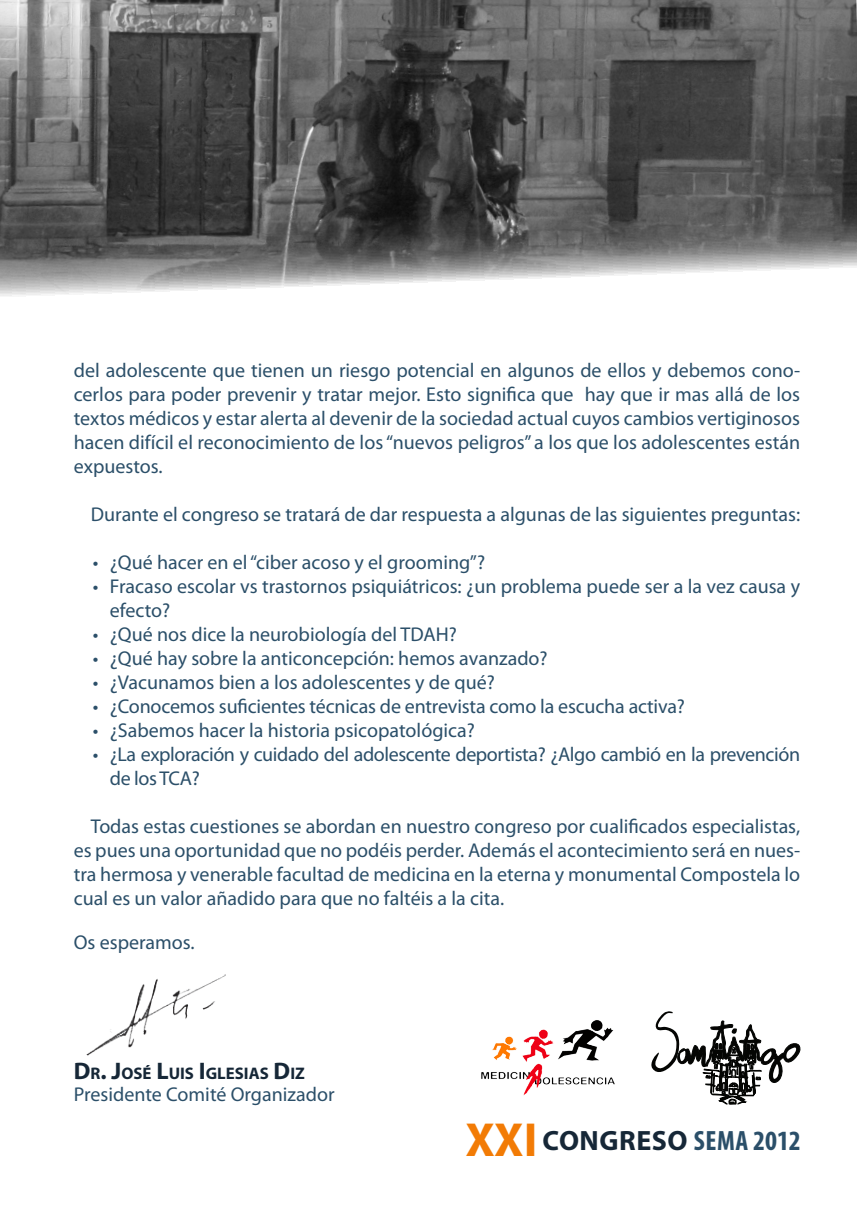
<style>
.page{position:relative;width:857px;height:1225px;background:#fff}
.page>*{position:absolute;margin:0;border:0;box-sizing:border-box;transform-origin:0 0}
.t1{font:700 28px "Myriad Pro";letter-spacing:.02em;color:#162737}
.t2{font:20px/24px "Myriad Pro";color:#2b4f69;text-align:justify}
.t3{font:20px/24px "Myriad Pro";letter-spacing:-.02em;color:#2b4f69}
.Cabeceira_1{font:700 16.8px "Myriad Pro";color:#162737}
.s1{font-size:24px}
.s2{font-size:48px;color:#f27b05}
.s3{font-stretch:condensed;color:#2b4f69}
</style>
<div class="page">
<svg style="left:651px;top:1011px;width:148px;height:93px"></svg>
<img style="left:481px;top:1020px;width:134px;height:75px">
<img style="left:0;top:0;width:856px;height:296px">
<img style="left:86px;top:974px;width:140px;height:82px">
<p class="t2" style="left:74px;top:358px;width:727px">del adolescente que tienen un riesgo potencial en algunos de ellos y debemos cono&shy;cerlos para poder prevenir y tratar mejor. Esto significa que hay que ir mas allá de los textos médicos y estar alerta al devenir de la sociedad actual cuyos cambios vertiginosos hacen difícil el reconocimiento de los “nuevos peligros” a los que los adolescentes están expuestos.</p>
<p class="t2" style="left:91px;top:502px;width:710px">Durante el congreso se tratará de dar respuesta a algunas de las siguientes preguntas:</p>
<p class="t2" style="left:93px;top:550px;width:393px">• ¿Qué hacer en el “ciber acoso y el grooming”?</p>
<p class="t2" style="left:110px;top:574px;width:691px;text-indent:-17px">• Fracaso escolar vs trastornos psiquiátricos: ¿un problema puede ser a la vez causa y efecto?</p>
<p class="t2" style="left:93px;top:622px;width:365px">• ¿Qué nos dice la neurobiología del TDAH?</p>
<p class="t2" style="left:93px;top:646px;width:456px">• ¿Qué hay sobre la anticoncepción: hemos avanzado?</p>
<p class="t2" style="left:93px;top:670px;width:403px">• ¿Vacunamos bien a los adolescentes y de qué?</p>
<p class="t2" style="left:93px;top:694px;width:593px">• ¿Conocemos suficientes técnicas de entrevista como la escucha activa?</p>
<p class="t2" style="left:93px;top:718px;width:383px">• ¿Sabemos hacer la historia psicopatológica?</p>
<p class="t3" style="left:110px;top:742px;width:691px;text-indent:-17px">• ¿La exploración y cuidado del adolescente deportista? ¿Algo cambió en la prevención de los TCA?</p>
<p class="t2" style="left:74px;top:814px;width:727px;text-indent:17px">Todas estas cuestiones se abordan en nuestro congreso por cualificados especialistas, es pues una oportunidad que no podéis perder. Además el acontecimiento será en nues&shy;tra hermosa y venerable facultad de medicina en la eterna y monumental Compostela lo cual es un valor añadido para que no faltéis a la cita.</p>
<p class="t2" style="left:74px;top:929px;width:122px">Os esperamos.</p>
<p class="Cabeceira_1" style="left:74px;top:1062px;width:232px"><span class="s1">D</span>R<span class="s1">. J</span>OSÉ <span class="s1">L</span>UIS <span class="s1">I</span>GLESIAS <span class="s1">D</span>IZ</p>
<p class="t2" style="left:74px;top:1081px;width:262px">Presidente Comité Organizador</p>
<h1 class="t1" style="left:465px;top:1122px;width:337px"><span class="s2">XXI</span> CONGRESO <span class="s3">SEMA 2012</span></h1>
</div>
